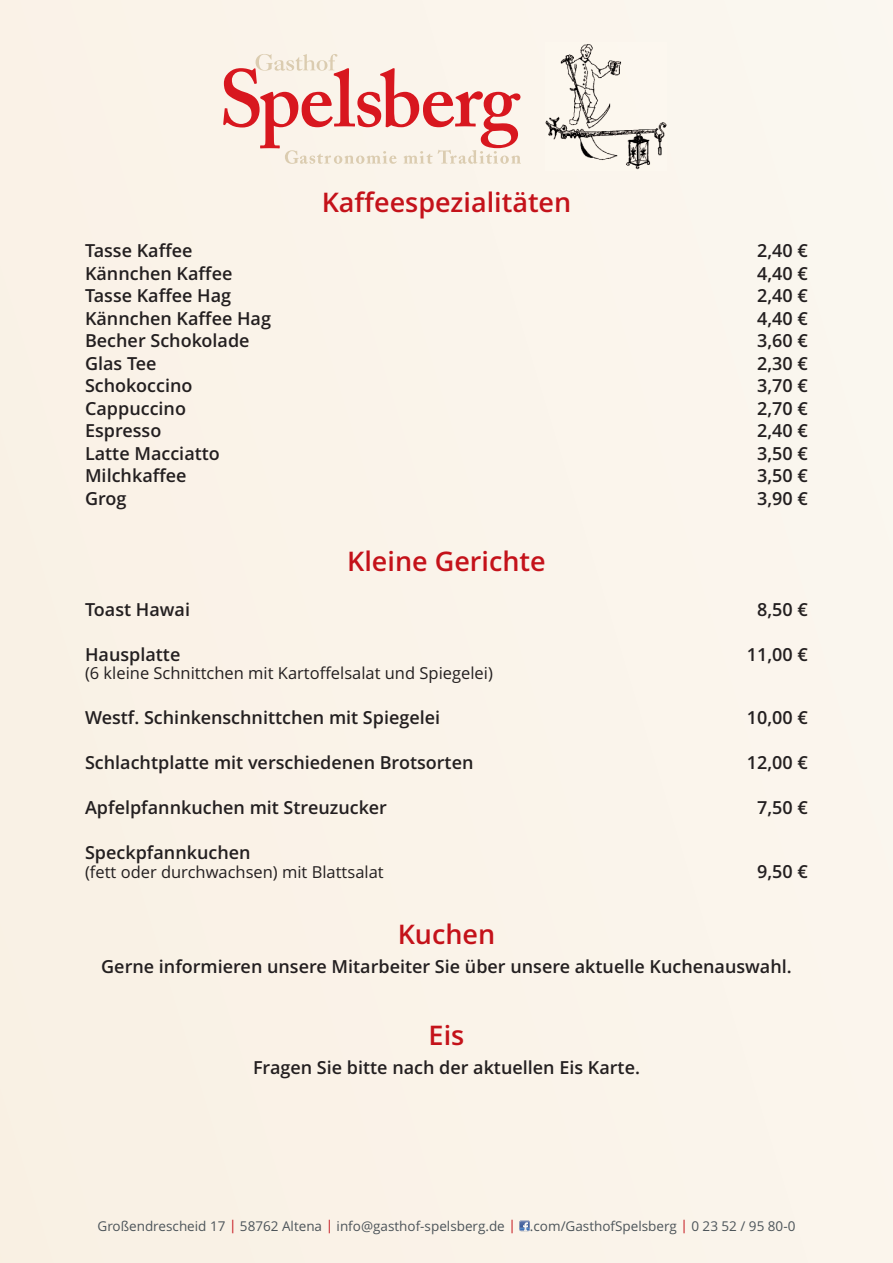
<style>
.page{position:relative;width:893px;height:1263px;background:#faf3ea}
.page>*{position:absolute;margin:0;border:0;box-sizing:border-box;transform-origin:0 0}
.t1{font:600 27px "Open Sans";color:#c4121a}
.t2{font:600 18px "Open Sans";color:#231f20}
.t3{font:16.5px "Open Sans";color:#231f20}
.t4{font:13.5px "Open Sans";color:#4d555a}
.s1{color:#c4121a}
</style>
<div class="page">
<svg style="left:223px;top:54px;width:298px;height:110px"></svg>
<svg style="left:519px;top:1220px;width:11px;height:12px"></svg>
<img style="left:546px;top:44px;width:120px;height:126px">
<h1 class="t1" style="left:322px;top:187px;width:251px">Kaffeespezialitäten</h1>
<p class="t2" style="left:85px;top:240px;width:109px">Tasse Kaffee</p>
<p class="t2" style="left:757px;top:240px;width:52px">2,40 €</p>
<p class="t2" style="left:85px;top:263px;width:149px">Kännchen Kaffee</p>
<p class="t2" style="left:757px;top:263px;width:52px">4,40 €</p>
<p class="t2" style="left:85px;top:285px;width:148px">Tasse Kaffee Hag</p>
<p class="t2" style="left:757px;top:285px;width:52px">2,40 €</p>
<p class="t2" style="left:85px;top:308px;width:188px">Kännchen Kaffee Hag</p>
<p class="t2" style="left:757px;top:308px;width:52px">4,40 €</p>
<p class="t2" style="left:85px;top:330px;width:166px">Becher Schokolade</p>
<p class="t2" style="left:757px;top:330px;width:52px">3,60 €</p>
<p class="t2" style="left:85px;top:353px;width:73px">Glas Tee</p>
<p class="t2" style="left:757px;top:353px;width:52px">2,30 €</p>
<p class="t2" style="left:85px;top:375px;width:109px">Schokoccino</p>
<p class="t2" style="left:757px;top:375px;width:52px">3,70 €</p>
<p class="t2" style="left:85px;top:398px;width:102px">Cappuccino</p>
<p class="t2" style="left:757px;top:398px;width:52px">2,70 €</p>
<p class="t2" style="left:85px;top:420px;width:78px">Espresso</p>
<p class="t2" style="left:757px;top:420px;width:52px">2,40 €</p>
<p class="t2" style="left:85px;top:443px;width:136px">Latte Macciatto</p>
<p class="t2" style="left:757px;top:443px;width:52px">3,50 €</p>
<p class="t2" style="left:85px;top:465px;width:103px">Milchkaffee</p>
<p class="t2" style="left:757px;top:465px;width:52px">3,50 €</p>
<p class="t2" style="left:85px;top:488px;width:43px">Grog</p>
<p class="t2" style="left:757px;top:488px;width:52px">3,90 €</p>
<h1 class="t1" style="left:347px;top:545px;width:200px">Kleine Gerichte</h1>
<p class="t2" style="left:85px;top:599px;width:107px">Toast Hawai</p>
<p class="t2" style="left:757px;top:599px;width:52px">8,50 €</p>
<p class="t2" style="left:85px;top:644px;width:97px">Hausplatte</p>
<p class="t2" style="left:747px;top:644px;width:63px">11,00 €</p>
<p class="t3" style="left:85px;top:663px;width:409px">(6 kleine Schnittchen mit Kartoffelsalat und Spiegelei)</p>
<p class="t2" style="left:85px;top:707px;width:357px">Westf. Schinkenschnittchen mit Spiegelei</p>
<p class="t2" style="left:747px;top:707px;width:63px">10,00 €</p>
<p class="t2" style="left:85px;top:752px;width:390px">Schlachtplatte mit verschiedenen Brotsorten</p>
<p class="t2" style="left:747px;top:752px;width:63px">12,00 €</p>
<p class="t2" style="left:85px;top:797px;width:303px">Apfelpfannkuchen mit Streuzucker</p>
<p class="t2" style="left:757px;top:797px;width:52px">7,50 €</p>
<p class="t2" style="left:85px;top:842px;width:167px">Speckpfannkuchen</p>
<p class="t3" style="left:85px;top:863px;width:300px">(fett oder durchwachsen) mit Blattsalat</p>
<p class="t2" style="left:757px;top:861px;width:52px">9,50 €</p>
<h1 class="t1" style="left:398px;top:919px;width:99px">Kuchen</h1>
<p class="t2" style="left:101px;top:956px;width:692px">Gerne informieren unsere Mitarbeiter Sie über unsere aktuelle Kuchenauswahl.</p>
<h1 class="t1" style="left:429px;top:1020px;width:37px">Eis</h1>
<p class="t2" style="left:253px;top:1057px;width:388px">Fragen Sie bitte nach der aktuellen Eis Karte.</p>
<p class="t4" style="left:98px;top:1218px;width:699px">Großendrescheid 17 <span class="s1">|</span> 58762 Altena <span class="s1">|</span> info@gasthof-spelsberg.de <span class="s1">|</span> .com/GasthofSpelsberg <span class="s1">|</span> 0 23 52 / 95 80-0</p>
</div>
